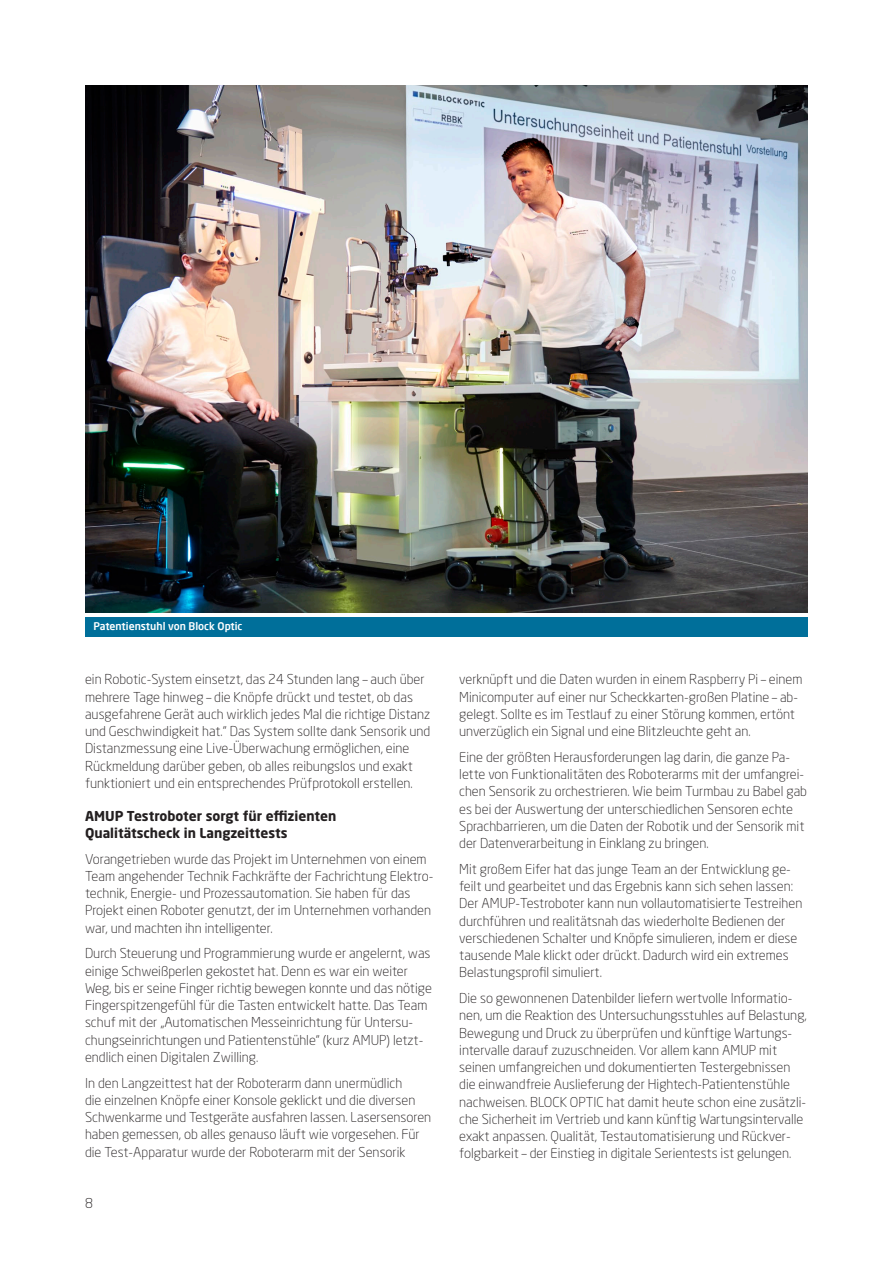
<style>
.page{position:relative;width:893px;height:1263px;background:#fff}
.page>*{position:absolute;margin:0;border:0;box-sizing:border-box;transform-origin:0 0}
.Grundschrift_9_11_5{font:300 13.5px/17.2px "Neo Sans Std";color:#231f20}
.Zwischenüberschrifte{font:700 13.5px/16.5px "Neo Sans Std";color:#231f20}
.t1{font:500 10.5px "Neo Sans Pro";color:#fff}
</style>
<div class="page">
<img style="left:85px;top:85px;width:723px;height:528px">
<div style="left:85px;top:617px;width:723px;height:19px;background:#006f9a"></div>
<p class="t1" style="left:94px;top:620px;width:150px">Patentienstuhl von Block Optic</p>
<p class="Grundschrift_9_11_5" style="left:85px;top:671px;width:347px">ein Robotic-System einsetzt, das 24 Stunden lang – auch über mehrere Tage hinweg – die Knöpfe drückt und testet, ob das ausgefahrene Gerät auch wirklich jedes Mal die richtige Distanz und Geschwindigkeit hat.“ Das System sollte dank Sensorik und Distanzmessung eine Live-Überwachung ermöglichen, eine Rückmeldung darüber geben, ob alles reibungslos und exakt funktioniert und ein entsprechendes Prüfprotokoll erstellen.</p>
<p class="Zwischenüberschrifte" style="left:85px;top:808px;width:253px">AMUP Testroboter sorgt für effizienten<br>Qualitätscheck in Langzeittests</p>
<p class="Grundschrift_9_11_5" style="left:85px;top:850px;width:350px">Vorangetrieben wurde das Projekt im Unternehmen von einem Team angehender Technik Fachkräfte der Fachrichtung Elektro&shy;technik, Energie- und Prozessautomation. Sie haben für das Projekt einen Roboter genutzt, der im Unternehmen vorhanden war, und machten ihn intelligenter.</p>
<p class="Grundschrift_9_11_5" style="left:85px;top:945px;width:348px">Durch Steuerung und Programmierung wurde er angelernt, was einige Schweißperlen gekostet hat. Denn es war ein weiter Weg, bis er seine Finger richtig bewegen konnte und das nötige Fingerspitzengefühl für die Tasten entwickelt hatte. Das Team schuf mit der „Automatischen Messeinrichtung für Untersu&shy;chungseinrichtungen und Patientenstühle“ (kurz AMUP) letzt&shy;endlich einen Digitalen Zwilling.</p>
<p class="Grundschrift_9_11_5" style="left:85px;top:1074px;width:348px">In den Langzeittest hat der Roboterarm dann unermüdlich<br>die einzelnen Knöpfe einer Konsole geklickt und die diversen Schwenkarme und Testgeräte ausfahren lassen. Lasersensoren haben gemessen, ob alles genauso läuft wie vorgesehen. Für die Test-Apparatur wurde der Roboterarm mit der Sensorik</p>
<p class="Grundschrift_9_11_5" style="left:85px;top:1194px;width:9px">8</p>
<p class="Grundschrift_9_11_5" style="left:459px;top:671px;width:345px">verknüpft und die Daten wurden in einem Raspberry Pi – einem Minicomputer auf einer nur Scheckkarten-großen Platine – ab&shy;gelegt. Sollte es im Testlauf zu einer Störung kommen, ertönt unverzüglich ein Signal und eine Blitzleuchte geht an.</p>
<p class="Grundschrift_9_11_5" style="left:459px;top:748px;width:349px">Eine der größten Herausforderungen lag darin, die ganze Pa&shy;lette von Funktionalitäten des Roboterarms mit der umfangrei&shy;chen Sensorik zu orchestrieren. Wie beim Turmbau zu Babel gab es bei der Auswertung der unterschiedlichen Sensoren echte Sprachbarrieren, um die Daten der Robotik und der Sensorik mit der Datenverarbeitung in Einklang zu bringen.</p>
<p class="Grundschrift_9_11_5" style="left:459px;top:860px;width:345px">Mit großem Eifer hat das junge Team an der Entwicklung ge&shy;feilt und gearbeitet und das Ergebnis kann sich sehen lassen:<br>Der AMUP-Testroboter kann nun vollautomatisierte Testreihen durchführen und realitätsnah das wiederholte Bedienen der verschiedenen Schalter und Knöpfe simulieren, indem er diese tausende Male klickt oder drückt. Dadurch wird ein extremes Belastungsprofil simuliert.</p>
<p class="Grundschrift_9_11_5" style="left:459px;top:989px;width:349px">Die so gewonnenen Datenbilder liefern wertvolle Informatio&shy;nen, um die Reaktion des Untersuchungsstuhles auf Belastung, Bewegung und Druck zu überprüfen und künftige Wartungs&shy;intervalle darauf zuzuschneiden. Vor allem kann AMUP mit seinen umfangreichen und dokumentierten Testergebnissen die einwandfreie Auslieferung der Hightech-Patientenstühle nachweisen. BLOCK OPTIC hat damit heute schon eine zusätzli&shy;che Sicherheit im Vertrieb und kann künftig Wartungsintervalle exakt anpassen. Qualität, Testautomatisierung und Rückver&shy;folgbarkeit – der Einstieg in digitale Serientests ist gelungen.</p>
</div>
